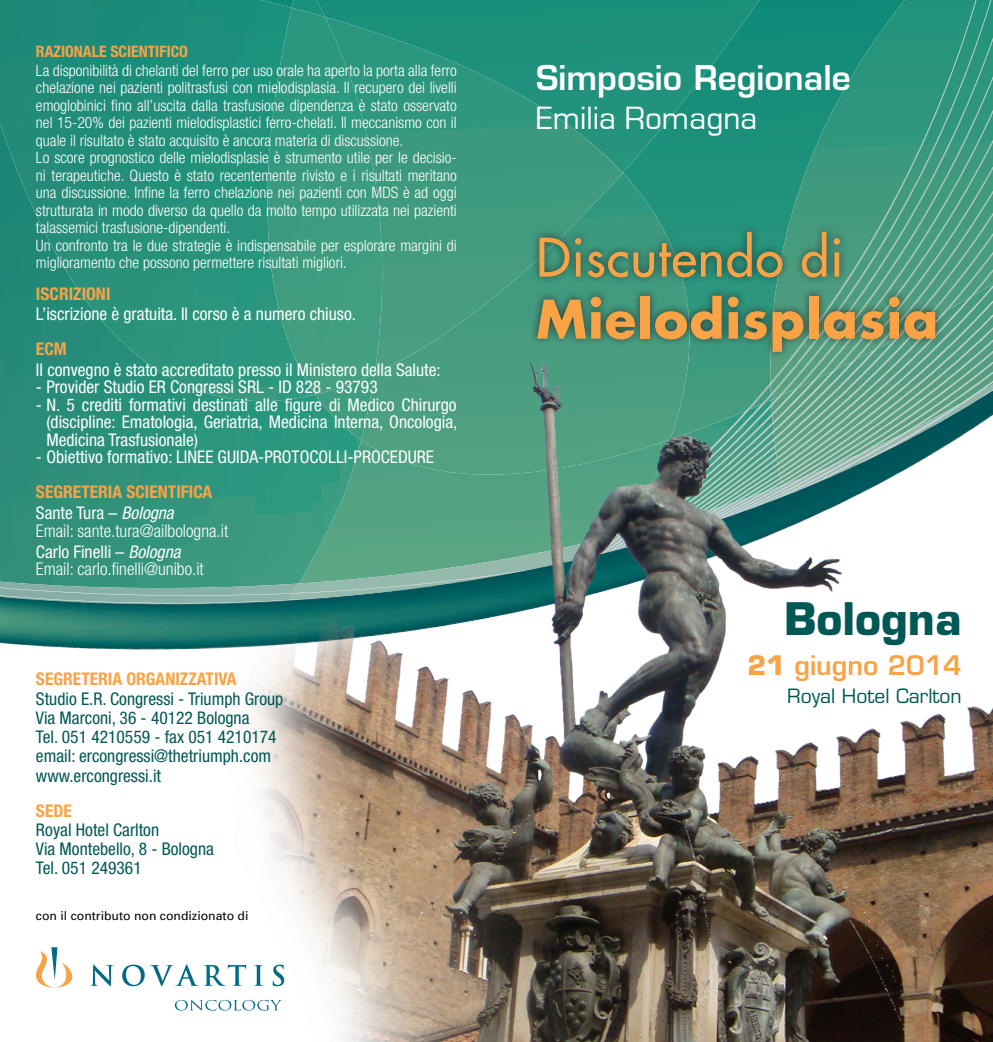
<style>
.page{position:relative;width:993px;height:1042px;background:#fff}
.page>*{position:absolute;margin:0;border:0;box-sizing:border-box;transform-origin:0 0}
.t1{font:700 51.62px "Futura";letter-spacing:.02em;color:#f9a346}
.t2{font:51.62px "Futura";letter-spacing:.02em;color:#f9a346}
.t3{font:700 43.75px "Eurostile";color:#005855}
.t4{font:600 33.25px "Eurostile";color:#fff}
.t5{font:33.25px "Eurostile";color:#fff}
.t6{font:600 26.25px "Eurostile";color:#f9a346}
.t7{font:19.25px "Eurostile";color:#005855}
.t8{font:condensed 17.5px/17.5px "Helvetica Neue";color:#fff;text-align:justify}
.t9{font:condensed 17.5px "Helvetica Neue";color:#005855}
.t10{font:700 condensed 17.5px "Helvetica Neue";color:#f9a346}
.t11{font:300 condensed 17.5px "Helvetica Neue";color:#fff}
.t12{font:300 condensed 15.75px/17.5px "Helvetica Neue";color:#fff;text-align:justify}
.t13{font:700 condensed 15.75px "Helvetica Neue";color:#f9a346}
.t14{font:12.25px "Univers";color:#000}
.s1{font-style:italic}
.s2{font-weight:700}
</style>
<div class="page">
<img style="left:0;top:0;width:291px;height:340px">
<img style="left:703px;top:0;width:64px;height:224px">
<img style="left:622px;top:173px;width:81px;height:51px">
<img style="left:770px;top:0;width:220px;height:224px">
<img style="left:778px;top:38px;width:214px;height:186px">
<img style="left:795px;top:77px;width:197px;height:147px">
<img style="left:813px;top:110px;width:179px;height:114px">
<img style="left:832px;top:140px;width:160px;height:84px">
<img style="left:852px;top:167px;width:140px;height:57px">
<img style="left:873px;top:191px;width:119px;height:149px">
<img style="left:895px;top:213px;width:97px;height:125px">
<img style="left:943px;top:233px;width:49px;height:93px">
<img style="left:943px;top:252px;width:49px;height:60px">
<img style="left:969px;top:269px;width:23px;height:28px">
<img style="left:325px;top:0;width:434px;height:173px">
<img style="left:291px;top:0;width:34px;height:8px">
<img style="left:389px;top:17px;width:233px;height:323px">
<img style="left:240px;top:8px;width:149px;height:332px">
<img style="left:0;top:340px;width:992px;height:702px">
<div style="left:528px;top:224px;width:415px;height:136px;background:#231f20;opacity:.75"></div>
<svg style="left:90px;top:964px;width:23px;height:22px"></svg>
<svg style="left:122px;top:964px;width:76px;height:22px"></svg>
<svg style="left:204px;top:964px;width:42px;height:22px"></svg>
<svg style="left:254px;top:965px;width:9px;height:21px"></svg>
<svg style="left:272px;top:964px;width:12px;height:22px"></svg>
<svg style="left:33px;top:947px;width:48px;height:40px"></svg>
<svg style="left:175px;top:1000px;width:107px;height:10px"></svg>
<p class="t13" style="left:36px;top:42px;width:153px">RAZIONALE SCIENTIFICO</p>
<p class="t12" style="left:36px;top:61px;width:422px">La disponibilità di chelanti del ferro per uso orale ha aperto la porta alla ferro chelazione nei pazienti politrasfusi con mielodisplasia. Il recupero dei livelli emoglobinici fino all’uscita dalla trasfusione dipendenza è stato osservato nel 15-20% dei pazienti mielodisplastici ferro-chelati. Il meccanismo con il quale il risultato è stato acquisito è ancora materia di discussione.</p>
<p class="t12" style="left:36px;top:149px;width:422px">Lo score prognostico delle mielodisplasie è strumento utile per le decisio&shy;ni terapeutiche. Questo è stato recentemente rivisto e i risultati meritano una discussione. Infine la ferro chelazione nei pazienti con MDS è ad oggi strutturata in modo diverso da quello da molto tempo utilizzata nei pazienti talassemici trasfusione-dipendenti.</p>
<p class="t12" style="left:36px;top:236px;width:422px">Un confronto tra le due strategie è indispensabile per esplorare margini di miglioramento che possono permettere risultati migliori.</p>
<p class="t10" style="left:36px;top:283px;width:76px">ISCRIZIONI</p>
<p class="t8" style="left:36px;top:304px;width:321px">L’iscrizione è gratuita. Il corso è a numero chiuso.</p>
<p class="t10" style="left:36px;top:338px;width:32px">ECM</p>
<p class="t8" style="left:36px;top:360px;width:406px">Il convegno è stato accreditato presso il Ministero della Salute:</p>
<p class="t8" style="left:36px;top:378px;width:343px">- Provider Studio ER Congressi SRL - ID 828 - 93793</p>
<p class="t8" style="left:46px;top:395px;width:412px;text-indent:-10px">- N. 5 crediti formativi destinati alle figure di Medico Chirurgo (discipline: Ematologia, Geriatria, Medicina Interna, Oncologia, Medicina Trasfusionale)</p>
<p class="t8" style="left:36px;top:448px;width:399px">- Obiettivo formativo: LINEE GUIDA-PROTOCOLLI-PROCEDURE</p>
<p class="t10" style="left:36px;top:481px;width:178px">SEGRETERIA SCIENTIFICA</p>
<p class="t8" style="left:36px;top:504px;width:139px">Sante Tura – <span class="s1">Bologna</span></p>
<p class="t11" style="left:36px;top:520px;width:194px">Email: sante.tura@ailbologna.it</p>
<p class="t8" style="left:36px;top:542px;width:146px">Carlo Finelli – <span class="s1">Bologna</span></p>
<p class="t11" style="left:36px;top:559px;width:169px">Email: carlo.finelli@unibo.it</p>
<p class="t10" style="left:36px;top:668px;width:202px">SEGRETERIA ORGANIZZATIVA</p>
<p class="t9" style="left:36px;top:688px;width:249px">Studio E.R. Congressi - Triumph Group</p>
<p class="t9" style="left:36px;top:707px;width:215px">Via Marconi, 36 - 40122 Bologna</p>
<p class="t9" style="left:36px;top:727px;width:242px">Tel. 051 4210559 - fax 051 4210174</p>
<p class="t9" style="left:36px;top:746px;width:236px">email: ercongressi@thetriumph.com</p>
<p class="t9" style="left:36px;top:765px;width:127px">www.ercongressi.it</p>
<p class="t10" style="left:36px;top:800px;width:37px">SEDE</p>
<p class="t9" style="left:36px;top:819px;width:125px">Royal Hotel Carlton</p>
<p class="t9" style="left:36px;top:839px;width:179px">Via Montebello, 8 - Bologna</p>
<p class="t9" style="left:36px;top:858px;width:107px">Tel. 051 249361</p>
<p class="t14" style="left:36px;top:908px;width:214px">con il contributo non condizionato di</p>
<p class="t4" style="left:536px;top:57px;width:316px">Simposio Regionale</p>
<p class="t5" style="left:536px;top:101px;width:223px">Emilia Romagna</p>
<p class="t2" style="left:536px;top:224px;width:308px">Discutendo di</p>
<p class="t1" style="left:536px;top:283px;width:403px">Mielodisplasia</p>
<p class="t3" style="left:783px;top:592px;width:179px">Bologna</p>
<p class="t6" style="left:747px;top:649px;width:216px"><span class="s2">21</span> giugno 2014</p>
<p class="t7" style="left:787px;top:684px;width:176px">Royal Hotel Carlton</p>
</div>
